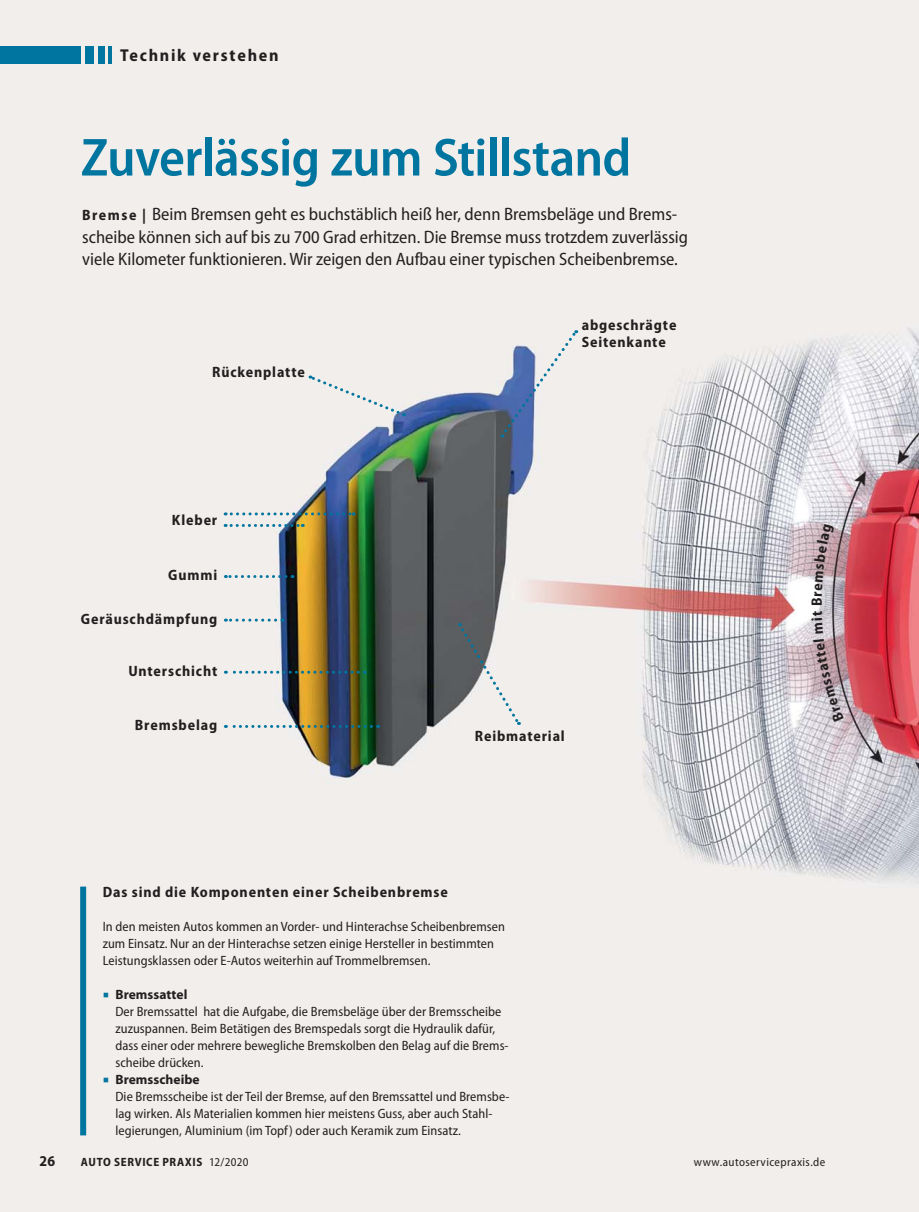
<style>
.page{position:relative;width:919px;height:1212px;background:#fff}
.page>*{position:absolute;margin:0;border:0;box-sizing:border-box;transform-origin:0 0}
.t1{font:600 semi-condensed 54px "Myriad Pro";letter-spacing:-.015em;color:#00759f}
.t2{font:semi-condensed 18px/22.5px "Myriad Pro";color:#231f20}
.t3{font:700 semi-condensed 17.25px "Myriad Pro";letter-spacing:.1em;color:#231f20}
.t4{font:700 semi-condensed 15px/17.2px "Myriad Pro";letter-spacing:.055em;color:#231f20}
.t5{font:semi-condensed 13.5px/17px "Myriad Pro";letter-spacing:.005em;color:#231f20}
.t6{font:700 semi-condensed 12px "Myriad Pro";letter-spacing:.055em;color:#231f20}
.t7{font:semi-condensed 12px "Myriad Pro";letter-spacing:.035em;color:#231f20}
.s1{font-weight:700;font-size:15px}
.s2{font-family:"Minion Pro";font-stretch:normal;font-size:15.75px;color:#00759f}
.s3{font-weight:700;font-stretch:normal}
.s4{font-weight:400}
</style>
<div class="page">
<img style="left:0;top:0;width:918px;height:1212px">
<hr style="left:108px;top:47px;width:4px;height:17px;background:#00759f">
<div style="left:85px;top:47px;width:9px;height:17px;background:#00759f"></div>
<div style="left:98px;top:47px;width:6px;height:17px;background:#00759f"></div>
<div style="left:0;top:47px;width:81px;height:17px;background:#00759f"></div>
<div style="left:80px;top:886px;width:6px;height:249px;background:#00759f"></div>
<svg style="left:225px;top:512px;width:129px;height:3px"></svg>
<svg style="left:225px;top:524px;width:78px;height:3px"></svg>
<svg style="left:225px;top:575px;width:61px;height:3px"></svg>
<svg style="left:225px;top:619px;width:51px;height:3px"></svg>
<svg style="left:225px;top:671px;width:133px;height:3px"></svg>
<svg style="left:225px;top:725px;width:146px;height:3px"></svg>
<div style="left:309px;top:374px;width:95px;height:42px;background:#f2eeeb"></div>
<svg style="left:501px;top:330px;width:77px;height:107px;background:#bbc3d4"></svg>
<svg style="left:458px;top:623px;width:63px;height:102px;background:#bdbfbf"></svg>
<svg style="left:813px;top:639px;width:30px;height:83px;background:#bfacb3"></svg>
<svg style="left:811px;top:611px;width:12px;height:22px"></svg>
<svg style="left:814px;top:524px;width:20px;height:72px"></svg>
<p class="t3" style="left:120px;top:49px;width:160px">Technik verstehen</p>
<h1 class="t1" style="left:81px;top:137px;width:552px">Zuverlässig zum Stillstand</h1>
<p class="t2" style="left:82px;top:205px;width:607px"><span class="s1">Bremse |</span> Beim Bremsen geht es buchstäblich heiß her, denn Bremsbeläge und Brems&shy;scheibe können sich auf bis zu 700 Grad erhitzen. Die Bremse muss trotzdem zuverlässig viele Kilometer funktionieren. Wir zeigen den Aufbau einer typischen Scheibenbremse.</p>
<p class="t4" style="left:212px;top:365px;width:94px">Rückenplatte</p>
<p class="t4" style="left:172px;top:513px;width:47px">Kleber</p>
<p class="t4" style="left:168px;top:568px;width:50px">Gummi</p>
<p class="t4" style="left:81px;top:612px;width:138px">Geräuschdämpfung</p>
<p class="t4" style="left:128px;top:663px;width:90px">Unterschicht</p>
<p class="t4" style="left:135px;top:718px;width:84px">Bremsbelag</p>
<p class="t4" style="left:581px;top:318px;width:96px">abgeschrägte<br>Seitenkante</p>
<p class="t4" style="left:475px;top:729px;width:91px">Reibmaterial</p>
<p class="t4" style="left:103px;top:885px;width:346px">Das sind die Komponenten einer Scheibenbremse</p>
<p class="t5" style="left:103px;top:920px;width:404px">In den meisten Autos kommen an Vorder- und Hinterachse Scheibenbremsen zum Einsatz. Nur an der Hinterachse setzen einige Hersteller in bestimmten<br>Leistungsklassen oder E-Autos weiterhin auf Trommelbremsen.</p>
<p class="t5" style="left:115px;top:988px;width:394px;text-indent:-13px"><span class="s2">■</span> <span class="s3">Bremssattel<br></span>Der Bremssattel hat die Aufgabe, die Bremsbeläge über der Bremsscheibe zuzuspannen. Beim Betätigen des Bremspedals sorgt die Hydraulik dafür, dass einer oder mehrere bewegliche Bremskolben den Belag auf die Brems&shy;scheibe drücken.</p>
<p class="t5" style="left:115px;top:1073px;width:395px;text-indent:-13px"><span class="s2">■</span> <span class="s3">Bremsscheibe<br></span>Die Bremsscheibe ist der Teil der Bremse, auf den Bremssattel und Bremsbe&shy;lag wirken. Als Materialien kommen hier meistens Guss, aber auch Stahl&shy;legierungen, Aluminium (im Topf) oder auch Keramik zum Einsatz.</p>
<p class="t4" style="left:809px;top:606px;width:10px;rotate:-90deg">B</p>
<p class="t4" style="left:39px;top:1154px;width:17px">26</p>
<p class="t6" style="left:81px;top:1157px;width:169px">AUTO SERVICE PRAXIS <span class="s4">12/2020</span></p>
<p class="t7" style="left:693px;top:1157px;width:133px">www.autoservicepraxis.de</p>
</div>
